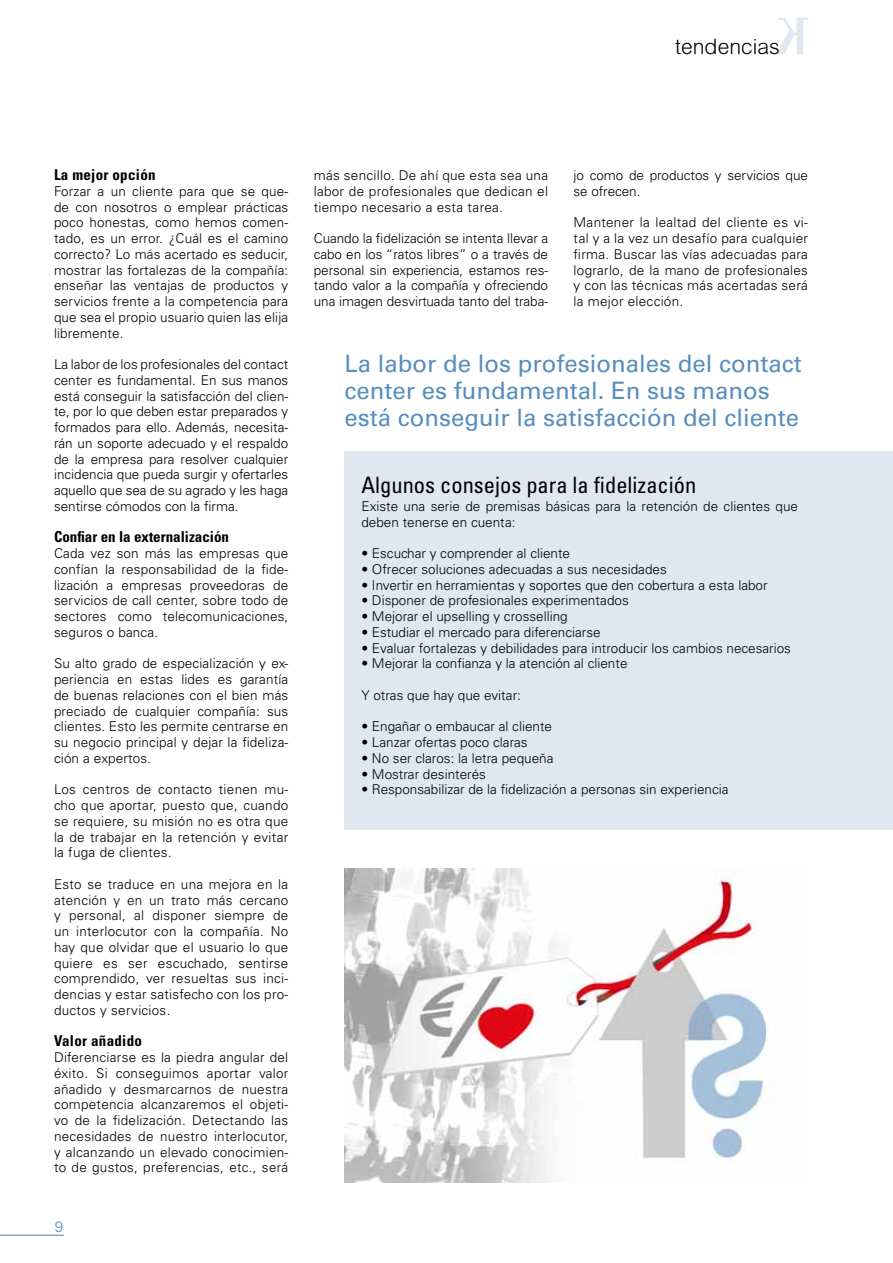
<style>
.page{position:relative;width:893px;height:1263px;background:#fff}
.page>*{position:absolute;margin:0;border:0;box-sizing:border-box;transform-origin:0 0}
.t1{font:24px/27px "Univers LT Std";color:#568ebe}
.t2{font:condensed 22.5px "Univers LT Std";color:#000}
.t3{font:300 21.3px "Arial Rounded MT";color:#000}
.t4{font:700 condensed 15px "Univers LT Std";color:#000}
.t5{font:700 condensed 15px "Univers LT Std";letter-spacing:.02em;color:#000}
.t6{font:300 15px "Univers LT Std";color:#568ebe}
.t7{font:300 13.5px/15.8px "Univers LT Std";color:#000;text-align:justify}
</style>
<div class="page">
<img style="left:344px;top:868px;width:430px;height:315px">
<div style="left:344px;top:451px;width:549px;height:379px;background:#e0e7f1"></div>
<hr style="left:0;top:1234px;width:64px;height:2px;background:#568ebe">
<svg style="left:777px;top:18px;width:31px;height:36px"></svg>
<h3 class="t3" style="left:675px;top:34px;width:106px">tendencias</h3>
<p class="t5" style="left:54px;top:165px;width:103px">La mejor opción</p>
<p class="t7" style="left:54px;top:183px;width:236px">Forzar a un cliente para que se que&shy;de con nosotros o emplear prácticas poco honestas, como hemos comen&shy;tado, es un error. ¿Cuál es el camino correcto? Lo más acertado es seducir, mostrar las fortalezas de la compañía: enseñar las ventajas de productos y servicios frente a la competencia para que sea el propio usuario quien las elija libremente.</p>
<p class="t7" style="left:54px;top:356px;width:236px">La labor de los profesionales del contact center es fundamental. En sus manos está conseguir la satisfacción del clien&shy;te, por lo que deben estar preparados y formados para ello. Además, necesita&shy;rán un soporte adecuado y el respaldo de la empresa para resolver cualquier incidencia que pueda surgir y ofertarles aquello que sea de su agrado y les haga sentirse cómodos con la firma.</p>
<p class="t4" style="left:54px;top:528px;width:177px">Confiar en la externalización</p>
<p class="t7" style="left:54px;top:545px;width:236px">Cada vez son más las empresas que confían la responsabilidad de la fide&shy;lización a empresas proveedoras de servicios de call center, sobre todo de sectores como telecomunicaciones, seguros o banca.</p>
<p class="t7" style="left:54px;top:656px;width:236px">Su alto grado de especialización y ex&shy;periencia en estas lides es garantía de buenas relaciones con el bien más preciado de cualquier compañía: sus clientes. Esto les permite centrarse en su negocio principal y dejar la fideliza&shy;ción a expertos.</p>
<p class="t7" style="left:54px;top:782px;width:236px">Los centros de contacto tienen mu&shy;cho que aportar, puesto que, cuando se requiere, su misión no es otra que la de trabajar en la retención y evitar la fuga de clientes.</p>
<p class="t7" style="left:54px;top:876px;width:236px">Esto se traduce en una mejora en la atención y en un trato más cercano y personal, al disponer siempre de un interlocutor con la compañía. No hay que olvidar que el usuario lo que quiere es ser escuchado, sentirse comprendido, ver resueltas sus inci&shy;dencias y estar satisfecho con los pro&shy;ductos y servicios.</p>
<p class="t5" style="left:54px;top:1032px;width:90px">Valor añadido</p>
<p class="t7" style="left:54px;top:1049px;width:236px">Diferenciarse es la piedra angular del éxito. Si conseguimos aportar valor añadido y desmarcarnos de nuestra competencia alcanzaremos el objeti&shy;vo de la fidelización. Detectando las necesidades de nuestro interlocutor, y alcanzando un elevado conocimien&shy;to de gustos, preferencias, etc., será</p>
<p class="t6" style="left:55px;top:1217px;width:10px">9</p>
<p class="t7" style="left:314px;top:167px;width:236px">más sencillo. De ahí que esta sea una labor de profesionales que dedican el tiempo necesario a esta tarea.</p>
<p class="t7" style="left:314px;top:230px;width:236px">Cuando la fidelización se intenta llevar a cabo en los “ratos libres” o a través de personal sin experiencia, estamos res&shy;tando valor a la compañía y ofreciendo una imagen desvirtuada tanto del traba-</p>
<p class="t7" style="left:574px;top:167px;width:236px">jo como de productos y servicios que se ofrecen.</p>
<p class="t7" style="left:574px;top:215px;width:236px">Mantener la lealtad del cliente es vi&shy;tal y a la vez un desafío para cualquier firma. Buscar las vías adecuadas para lograrlo, de la mano de profesionales y con las técnicas más acertadas será la mejor elección.</p>
<h1 class="t1" style="left:344px;top:350px;width:459px">La labor de los profesionales del contact center es fundamental. En sus manos está conseguir la satisfacción del cliente</h1>
<h2 class="t2" style="left:361px;top:470px;width:336px">Algunos consejos para la fidelización</h2>
<p class="t7" style="left:361px;top:498px;width:438px">Existe una serie de premisas básicas para la retención de clientes que deben tenerse en cuenta:</p>
<p class="t7" style="left:361px;top:545px;width:210px">• Escuchar y comprender al cliente</p>
<p class="t7" style="left:361px;top:561px;width:307px">• Ofrecer soluciones adecuadas a sus necesidades</p>
<p class="t7" style="left:361px;top:577px;width:408px">• Invertir en herramientas y soportes que den cobertura a esta labor</p>
<p class="t7" style="left:361px;top:593px;width:269px">• Disponer de profesionales experimentados</p>
<p class="t7" style="left:361px;top:608px;width:208px">• Mejorar el upselling y crosselling</p>
<p class="t7" style="left:361px;top:624px;width:241px">• Estudiar el mercado para diferenciarse</p>
<p class="t7" style="left:361px;top:640px;width:431px">• Evaluar fortalezas y debilidades para introducir los cambios necesarios</p>
<p class="t7" style="left:361px;top:656px;width:268px">• Mejorar la confianza y la atención al cliente</p>
<p class="t7" style="left:361px;top:687px;width:161px">Y otras que hay que evitar:</p>
<p class="t7" style="left:361px;top:719px;width:192px">• Engañar o embaucar al cliente</p>
<p class="t7" style="left:361px;top:734px;width:168px">• Lanzar ofertas poco claras</p>
<p class="t7" style="left:361px;top:750px;width:194px">• No ser claros: la letra pequeña</p>
<p class="t7" style="left:361px;top:766px;width:126px">• Mostrar desinterés</p>
<p class="t7" style="left:361px;top:782px;width:369px">• Responsabilizar de la fidelización a personas sin experiencia</p>
</div>
